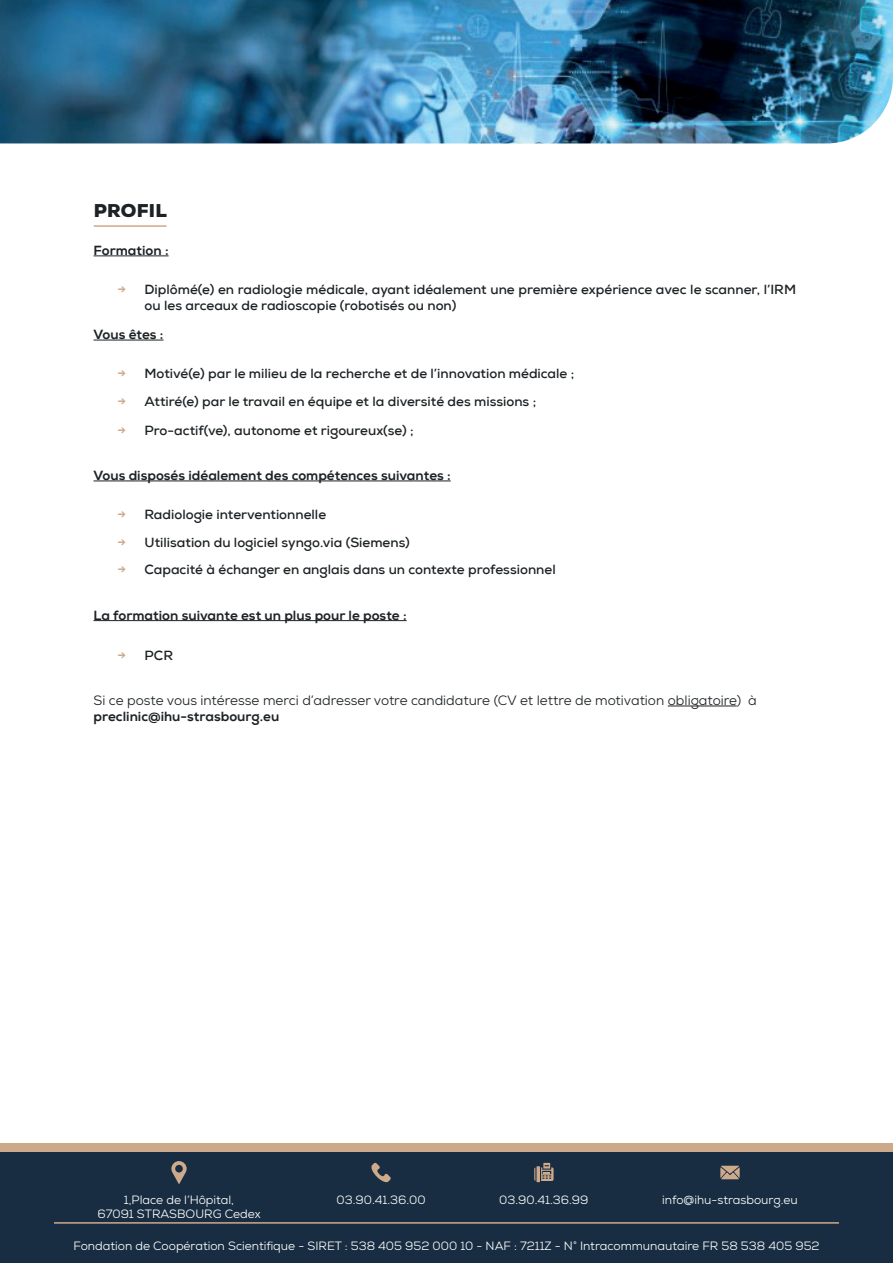
<style>
.page{position:relative;width:893px;height:1263px;background:#fff}
.page>*{position:absolute;margin:0;border:0;box-sizing:border-box;transform-origin:0 0}
.t1{font:900 18px "Nexa";letter-spacing:.015em;color:#1d2225}
.t2{font:700 13.5px/16.2px "Nexa";color:#1d2225}
.t3{font:13.5px "Nexa X Bold";color:#1d2225}
.t4{font:13.5px "Nexa";color:#1d2225}
.t5{font:12px/14.4px "Nexa";color:#fff;text-align:center}
.s1{font-family:"Nexa X Bold";font-weight:400;color:#cda98b}
</style>
<div class="page">
<div style="left:0;top:1147px;width:893px;height:116px;background:#182d41"></div>
<hr style="left:94px;top:225px;width:73px;height:2px;background:#cda98b">
<hr style="left:94px;top:256px;width:75px;height:1px;background:#1d2225">
<hr style="left:94px;top:340px;width:70px;height:1px;background:#1d2225">
<hr style="left:94px;top:481px;width:357px;height:1px;background:#1d2225">
<hr style="left:94px;top:620px;width:313px;height:1px;background:#1d2225">
<hr style="left:668px;top:706px;width:69px;height:1px;background:#1d2225">
<svg style="left:171px;top:1161px;width:16px;height:23px"></svg>
<svg style="left:720px;top:1166px;width:20px;height:13px"></svg>
<svg style="left:371px;top:1163px;width:20px;height:20px"></svg>
<svg style="left:534px;top:1168px;width:1px;height:13px"></svg>
<svg style="left:536px;top:1166px;width:4px;height:16px"></svg>
<svg style="left:541px;top:1163px;width:13px;height:18px"></svg>
<hr style="left:54px;top:1222px;width:785px;height:1px;background:#cda98b">
<div style="left:0;top:1143px;width:893px;height:8px;background:#cda98b"></div>
<img style="left:0;top:0;width:893px;height:143px">
<h1 class="t1" style="left:94px;top:199px;width:75px">PROFIL</h1>
<p class="t3" style="left:94px;top:242px;width:77px">Formation :</p>
<p class="t2" style="left:145px;top:281px;width:653px;text-indent:-27px"><span class="s1">→</span> Diplômé(e) en radiologie médicale, ayant idéalement une première expérience avec le scanner, l’IRM ou les arceaux de radioscopie (robotisés ou non)</p>
<p class="t3" style="left:94px;top:326px;width:71px">Vous êtes :</p>
<p class="t2" style="left:118px;top:365px;width:458px"><span class="s1">→</span> Motivé(e) par le milieu de la recherche et de l’innovation médicale ;</p>
<p class="t2" style="left:118px;top:393px;width:420px"><span class="s1">→</span> Attiré(e) par le travail en équipe et la diversité des missions ;</p>
<p class="t2" style="left:118px;top:422px;width:297px"><span class="s1">→</span> Pro-actif(ve), autonome et rigoureux(se) ;</p>
<p class="t3" style="left:94px;top:467px;width:359px">Vous disposés idéalement des compétences suivantes :</p>
<p class="t2" style="left:118px;top:506px;width:210px"><span class="s1">→</span> Radiologie interventionnelle</p>
<p class="t2" style="left:118px;top:534px;width:294px"><span class="s1">→</span> Utilisation du logiciel syngo.via (Siemens)</p>
<p class="t2" style="left:118px;top:562px;width:440px"><span class="s1">→</span> Capacité à échanger en anglais dans un contexte professionnel</p>
<p class="t3" style="left:94px;top:607px;width:315px">La formation suivante est un plus pour le poste :</p>
<p class="t2" style="left:118px;top:647px;width:57px"><span class="s1">→</span> PCR</p>
<p class="t4" style="left:94px;top:692px;width:665px">Si ce poste vous intéresse merci d’adresser votre candidature (CV et lettre de motivation obligatoire) à</p>
<p class="t3" style="left:94px;top:708px;width:187px">preclinic@ihu-strasbourg.eu</p>
<p class="t5" style="left:97px;top:1193px;width:165px">1,Place de l’Hôpital,<br>67091 STRASBOURG Cedex</p>
<p class="t5" style="left:337px;top:1193px;width:90px">03.90.41.36.00</p>
<p class="t5" style="left:499px;top:1193px;width:91px">03.90.41.36.99</p>
<p class="t5" style="left:662px;top:1193px;width:137px">info@ihu-strasbourg.eu</p>
<p class="t5" style="left:73px;top:1238px;width:748px">Fondation de Coopération Scientifique - SIRET : 538 405 952 000 10 - NAF : 7211Z - N° Intracommunautaire FR 58 538 405 952</p>
</div>
